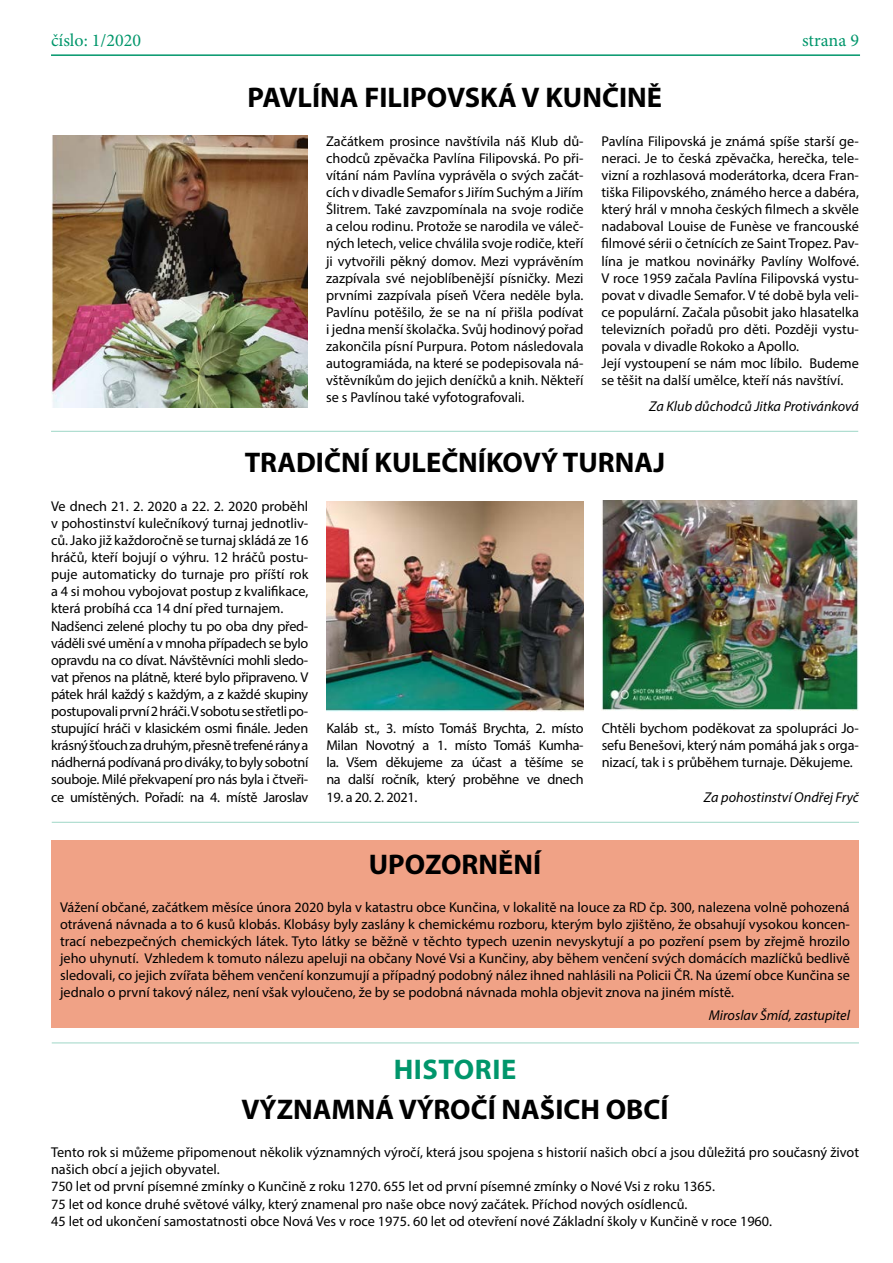
<style>
.page{position:relative;width:893px;height:1263px;background:#fff}
.page>*{position:absolute;margin:0;border:0;box-sizing:border-box;transform-origin:0 0}
.t1{font:700 28.5px "Myriad Pro";color:#000}
.t2{font:700 28.5px "Myriad Pro";color:#00966b}
.t3{font:18px "Minion Pro";color:#00966b}
.t4{font:14.25px/17.1px "Myriad Pro";color:#000;text-align:justify}
.t5{font:14.25px/17.1px "Myriad Pro";letter-spacing:-.02em;color:#000}
.t6{font:italic 14.25px "Myriad Pro";color:#000}
</style>
<div class="page">
<hr style="left:51px;top:54px;width:809px;height:2px;background:#00966b">
<hr style="left:52px;top:822px;width:807px;height:1px;background:#00966b">
<hr style="left:52px;top:1042px;width:807px;height:1px;background:#00966b">
<hr style="left:51px;top:431px;width:807px;height:1px;background:#00966b">
<img style="left:51px;top:135px;width:257px;height:273px">
<img style="left:326px;top:502px;width:258px;height:209px">
<img style="left:602px;top:501px;width:257px;height:209px">
<div style="left:51px;top:840px;width:808px;height:188px;background:#f0a286"></div>
<p class="t3" style="left:51px;top:29px;width:91px">číslo: 1/2020</p>
<p class="t3" style="left:802px;top:29px;width:58px">strana 9</p>
<h1 class="t1" style="left:248px;top:79px;width:416px">PAVLÍNA FILIPOVSKÁ V KUNČINĚ</h1>
<p class="t4" style="left:326px;top:132px;width:259px">Začátkem prosince navštívila náš Klub dů&shy;chodců zpěvačka Pavlína Filipovská. Po při&shy;vítání nám Pavlína vyprávěla o svých začát&shy;cích v divadle Semafor s Jiřím Suchým a Jiřím Šlitrem. Také zavzpomínala na svoje rodiče a celou rodinu. Protože se narodila ve váleč&shy;ných letech, velice chválila svoje rodiče, kteří ji vytvořili pěkný domov. Mezi vyprávěním zazpívala své nejoblíbenější písničky. Mezi prvními zazpívala píseň Včera neděle byla.<br>Pavlínu potěšilo, že se na ní přišla podívat i jedna menší školačka. Svůj hodinový pořad zakončila písní Purpura. Potom následovala autogramiáda, na které se podepisovala ná&shy;vštěvníkům do jejich deníčků a knih. Někteří se s Pavlínou také vyfotografovali.</p>
<p class="t4" style="left:601px;top:132px;width:259px;text-align:left">Pavlína Filipovská je známá spíše starší ge&shy;neraci. Je to česká zpěvačka, herečka, tele&shy;vizní a rozhlasová moderátorka, dcera Fran&shy;tiška Filipovského, známého herce a dabéra, který hrál v mnoha českých filmech a skvěle nadaboval Louise de Funèse ve francouské filmové sérii o četnících ze Saint Tropez. Pav&shy;lína je matkou novinářky Pavlíny Wolfové.<br>V roce 1959 začala Pavlína Filipovská vystu&shy;povat v divadle Semafor. V té době byla veli&shy;ce populární. Začala působit jako hlasatelka televizních pořadů pro děti. Později vystu&shy;povala v divadle Rokoko a Apollo.<br>Její vystoupení se nám moc líbilo. Budeme se těšit na další umělce, kteří nás navštíví.</p>
<p class="t6" style="left:649px;top:398px;width:211px">Za Klub důchodců Jitka Protivánková</p>
<h1 class="t1" style="left:245px;top:444px;width:422px">TRADIČNÍ KULEČNÍKOVÝ TURNAJ</h1>
<p class="t5" style="left:51px;top:497px;width:259px">Ve dnech 21. 2. 2020 a 22. 2. 2020 proběhl v pohostinství kulečníkový turnaj jednotliv&shy;ců. Jako již každoročně se turnaj skládá ze 16 hráčů, kteří bojují o výhru. 12 hráčů postu&shy;puje automaticky do turnaje pro příští rok a 4 si mohou vybojovat postup z kvalifikace, která probíhá cca 14 dní před turnajem.<br>Nadšenci zelené plochy tu po oba dny před&shy;váděli své umění a v mnoha případech se bylo opravdu na co dívat. Návštěvníci mohli sledo&shy;vat přenos na plátně, které bylo připraveno. V pátek hrál každý s každým, a z každé skupiny postupovali první 2 hráči. V sobotu se střetli po&shy;stupující hráči v klasickém osmi finále. Jeden krásný šťouch za druhým, přesně trefené rány a nádherná podívaná pro diváky, to byly sobotní souboje. Milé překvapení pro nás byla i čtveři&shy;ce umístěných. Pořadí: na 4. místě Jaroslav</p>
<p class="t4" style="left:326px;top:719px;width:259px">Kaláb st., 3. místo Tomáš Brychta, 2. místo Milan Novotný a 1. místo Tomáš Kumha&shy;la. Všem děkujeme za účast a těšíme se na další ročník, který proběhne ve dnech</p>
<p class="t4" style="left:326px;top:788px;width:93px">19. a 20. 2. 2021.</p>
<p class="t4" style="left:602px;top:719px;width:259px">Chtěli bychom poděkovat za spolupráci Jo&shy;sefu Benešovi, který nám pomáhá jak s orga&shy;nizací, tak i s průběhem turnaje. Děkujeme.</p>
<p class="t6" style="left:704px;top:788px;width:157px">Za pohostinství Ondřej Fryč</p>
<h1 class="t1" style="left:369px;top:845px;width:174px">UPOZORNĚNÍ</h1>
<p class="t4" style="left:60px;top:898px;width:791px">Vážení občané, začátkem měsíce února 2020 byla v katastru obce Kunčina, v lokalitě na louce za RD čp. 300, nalezena volně pohozená otrávená návnada a to 6 kusů klobás. Klobásy byly zaslány k chemickému rozboru, kterým bylo zjištěno, že obsahují vysokou koncen&shy;trací nebezpečných chemických látek. Tyto látky se běžně v těchto typech uzenin nevyskytují a po pozření psem by zřejmě hrozilo jeho uhynutí. Vzhledem k tomuto nálezu apeluji na občany Nové Vsi a Kunčiny, aby během venčení svých domácích mazlíčků bedlivě sledovali, co jejich zvířata během venčení konzumují a případný podobný nález ihned nahlásili na Policii ČR. Na území obce Kunčina se jednalo o první takový nález, není však vyloučeno, že by se podobná návnada mohla objevit znova na jiném místě.</p>
<p class="t6" style="left:709px;top:1006px;width:143px">Miroslav Šmíd, zastupitel</p>
<h1 class="t2" style="left:394px;top:1051px;width:36px">HISTORIE</h1>
<h1 class="t1" style="left:241px;top:1090px;width:429px">VÝZNAMNÁ VÝROČÍ NAŠICH OBCÍ</h1>
<p class="t4" style="left:51px;top:1144px;width:809px;text-align:left">Tento rok si můžeme připomenout několik významných výročí, která jsou spojena s historií našich obcí a jsou důležitá pro současný život našich obcí a jejich obyvatel.<br>750 let od první písemné zmínky o Kunčině z roku 1270. 655 let od první písemné zmínky o Nové Vsi z roku 1365.<br>75 let od konce druhé světové války, který znamenal pro naše obce nový začátek. Příchod nových osídlenců.<br>45 let od ukončení samostatnosti obce Nová Ves v roce 1975. 60 let od otevření nové Základní školy v Kunčině v roce 1960.</p>
</div>
